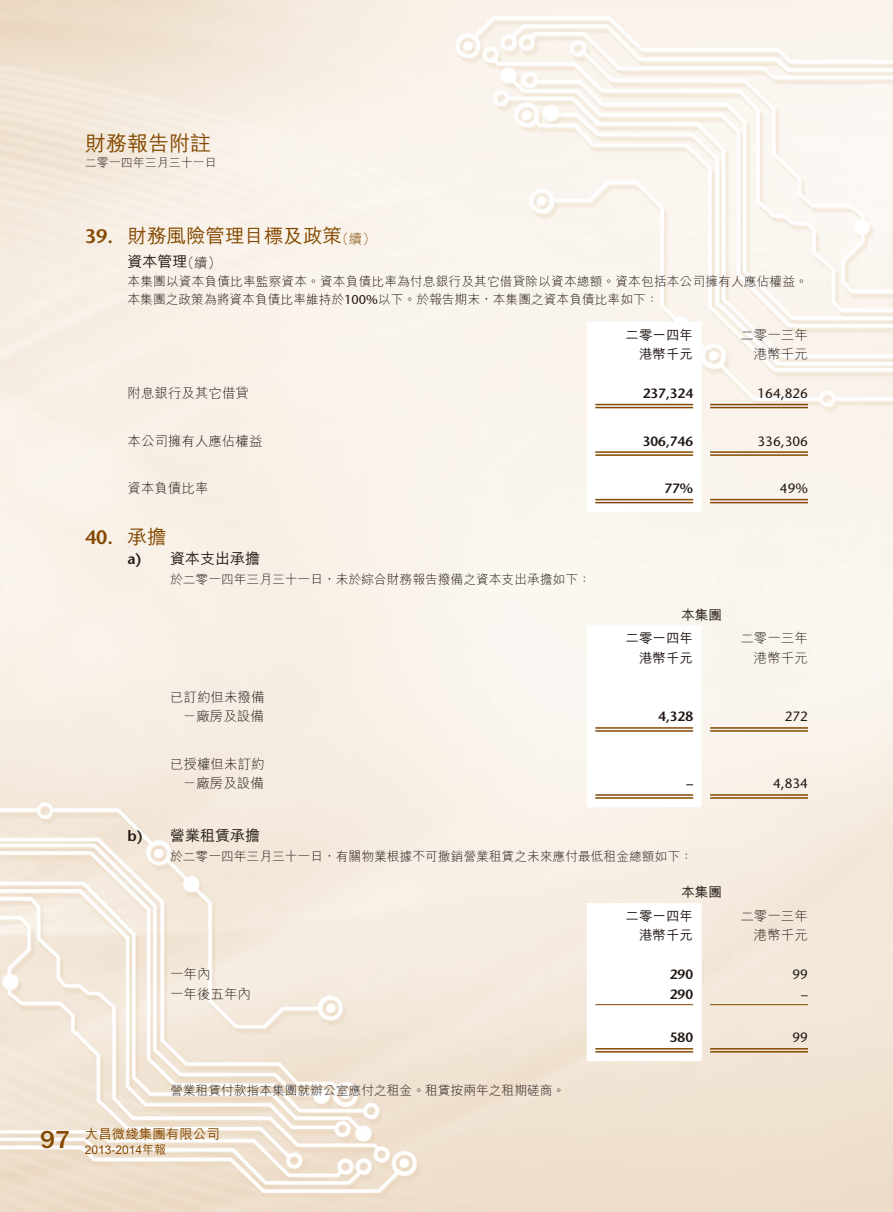
<style>
.page{position:relative;width:893px;height:1212px;background:#fff}
.page>*{position:absolute;margin:0;border:0;box-sizing:border-box;transform-origin:0 0}
.t1{font:21px "M Hei HK Medium E Ten B5 H";color:#844800}
.t2{font:19.5px "M Hei HK Medium E Ten B5 H";color:#844800}
.t3{font:600 19.5px "Stone Sans Std";color:#844800}
.t4{font:15px "M Hei HK Medium E Ten B5 H";color:#231916}
.t5{font:13.5px/19.5px "M Hei HK Light E Ten B5 H";color:#231916;text-align:right}
.t6{font:13.5px/23.7px "M Hei HK Medium E Ten B5 H";color:#231916}
.t7{font:600 13.5px "Stone Sans Std";color:#231916}
.t8{font:500 13.5px "Stone Sans Std";color:#231916}
.t9{font:13.5px "M Hei HK Medium E Ten B5 H";color:#844800}
.t10{font:12.75px/18px "M Hei HK Light E Ten B5 H";color:#231916}
.t11{font:12px "M Hei HK Medium E Ten B5 H";color:#844800}
.t12{font:12px "M Hei HK Light E Ten B5 H";color:#231916}
.s1{font-family:"Stone Sans Std";font-weight:600}
.s2{font-family:"M Hei HK Light E Ten B5 H";font-size:13.5px}
.s3{font-family:"Stone Sans Std";font-weight:500}
.s4{font-family:"M Hei HK Medium E Ten B5 H";font-weight:400}
</style>
<div class="page">
<img style="left:0;top:0;width:893px;height:1212px">
<svg style="left:587px;top:322px;width:115px;height:190px"></svg>
<hr style="left:595px;top:404px;width:98px;height:1px;background:#844800">
<hr style="left:595px;top:407px;width:98px;height:1px;background:#844800">
<hr style="left:710px;top:404px;width:98px;height:1px;background:#844800">
<hr style="left:710px;top:407px;width:98px;height:1px;background:#844800">
<hr style="left:595px;top:451px;width:98px;height:2px;background:#844800">
<hr style="left:595px;top:454px;width:98px;height:2px;background:#844800">
<hr style="left:710px;top:451px;width:98px;height:2px;background:#844800">
<hr style="left:710px;top:454px;width:98px;height:2px;background:#844800">
<hr style="left:595px;top:499px;width:98px;height:1px;background:#844800">
<hr style="left:595px;top:502px;width:98px;height:1px;background:#844800">
<hr style="left:710px;top:499px;width:98px;height:1px;background:#844800">
<hr style="left:710px;top:502px;width:98px;height:1px;background:#844800">
<svg style="left:587px;top:626px;width:115px;height:181px"></svg>
<hr style="left:595px;top:727px;width:98px;height:2px;background:#844800">
<hr style="left:595px;top:730px;width:98px;height:2px;background:#844800">
<hr style="left:710px;top:727px;width:98px;height:2px;background:#844800">
<hr style="left:710px;top:730px;width:98px;height:2px;background:#844800">
<hr style="left:595px;top:794px;width:98px;height:2px;background:#844800">
<hr style="left:595px;top:797px;width:98px;height:2px;background:#844800">
<hr style="left:710px;top:794px;width:98px;height:2px;background:#844800">
<hr style="left:710px;top:797px;width:98px;height:2px;background:#844800">
<svg style="left:587px;top:903px;width:115px;height:158px"></svg>
<hr style="left:595px;top:1004px;width:98px;height:1px;background:#844800">
<hr style="left:710px;top:1004px;width:98px;height:1px;background:#844800">
<hr style="left:595px;top:1048px;width:98px;height:1px;background:#844800">
<hr style="left:595px;top:1051px;width:98px;height:1px;background:#844800">
<hr style="left:710px;top:1048px;width:98px;height:1px;background:#844800">
<hr style="left:710px;top:1051px;width:98px;height:1px;background:#844800">
<h1 class="t1" style="left:85px;top:135px;width:127px">財務報告附註</h1>
<p class="t12" style="left:85px;top:158px;width:133px">二零一四年三月三十一日</p>
<h2 class="t2" style="left:85px;top:228px;width:292px"><span class="s1">39.</span> 財務風險管理目標及政策<span class="s2">（續）</span></h2>
<p class="t4" style="left:128px;top:256px;width:95px">資本管理<span class="s2">（續）</span></p>
<p class="t10" style="left:128px;top:274px;width:682px">本集團以資本負債比率監察資本。資本負債比率為付息銀行及其它借貸除以資本總額。資本包括本公司擁有人應佔權益。本集團之政策為將資本負債比率維持於<span class="s3">100%</span>以下。於報告期末，本集團之資本負債比率如下：</p>
<p class="t6" style="left:626px;top:324px;width:69px">二零一四年</p>
<p class="t5" style="left:740px;top:327px;width:69px">二零一三年</p>
<p class="t6" style="left:639px;top:344px;width:55px">港幣千元</p>
<p class="t5" style="left:754px;top:346px;width:55px">港幣千元</p>
<p class="t5" style="left:128px;top:385px;width:123px">附息銀行及其它借貸</p>
<p class="t7" style="left:643px;top:387px;width:52px">237,324</p>
<p class="t8" style="left:758px;top:387px;width:52px">164,826</p>
<p class="t5" style="left:128px;top:433px;width:137px">本公司擁有人應佔權益</p>
<p class="t7" style="left:643px;top:434px;width:52px">306,746</p>
<p class="t8" style="left:758px;top:434px;width:52px">336,306</p>
<p class="t5" style="left:128px;top:480px;width:83px">資本負債比率</p>
<p class="t7" style="left:664px;top:482px;width:30px">77%</p>
<p class="t8" style="left:780px;top:482px;width:29px">49%</p>
<h2 class="t3" style="left:85px;top:528px;width:83px">40. <span class="s4">承擔</span></h2>
<p class="t4" style="left:128px;top:553px;width:134px"><span class="s1">a)</span> 資本支出承擔</p>
<p class="t10" style="left:170px;top:572px;width:422px">於二零一四年三月三十一日，未於綜合財務報告撥備之資本支出承擔如下：</p>
<p class="t6" style="left:626px;top:605px;width:98px;text-indent:56px">本集團二零一四年</p>
<p class="t5" style="left:740px;top:630px;width:69px">二零一三年</p>
<p class="t5" style="left:170px;top:689px;width:96px">已訂約但未撥備－廠房及設備</p>
<p class="t5" style="left:170px;top:756px;width:96px">已授權但未訂約－廠房及設備</p>
<p class="t6" style="left:639px;top:648px;width:55px">港幣千元</p>
<p class="t5" style="left:754px;top:650px;width:55px">港幣千元</p>
<p class="t7" style="left:658px;top:710px;width:36px">4,328</p>
<p class="t8" style="left:785px;top:710px;width:25px">272</p>
<p class="t7" style="left:686px;top:777px;width:8px">–</p>
<p class="t8" style="left:773px;top:777px;width:36px">4,834</p>
<p class="t4" style="left:128px;top:830px;width:134px"><span class="s1">b)</span> 營業租賃承擔</p>
<p class="t10" style="left:170px;top:849px;width:524px">於二零一四年三月三十一日，有關物業根據不可撤銷營業租賃之未來應付最低租金總額如下：</p>
<p class="t6" style="left:626px;top:882px;width:98px;text-indent:56px">本集團二零一四年</p>
<p class="t5" style="left:740px;top:908px;width:69px">二零一三年</p>
<p class="t6" style="left:639px;top:925px;width:55px">港幣千元</p>
<p class="t5" style="left:754px;top:927px;width:55px">港幣千元</p>
<p class="t5" style="left:170px;top:966px;width:42px">一年內</p>
<p class="t7" style="left:670px;top:968px;width:25px">290</p>
<p class="t8" style="left:792px;top:968px;width:17px">99</p>
<p class="t5" style="left:170px;top:986px;width:82px">一年後五年內</p>
<p class="t7" style="left:670px;top:987px;width:25px">290</p>
<p class="t8" style="left:801px;top:987px;width:8px">–</p>
<p class="t7" style="left:670px;top:1031px;width:25px">580</p>
<p class="t8" style="left:792px;top:1031px;width:17px">99</p>
<p class="t10" style="left:170px;top:1083px;width:397px">營業租賃付款指本集團就辦公室應付之租金。租賃按兩年之租期磋商。</p>
<p class="t9" style="left:85px;top:1129px;width:136px">大昌微綫集團有限公司</p>
<p class="t11" style="left:40px;top:1145px;width:128px"><sup>97</sup> 2013-2014年報</p>
</div>
